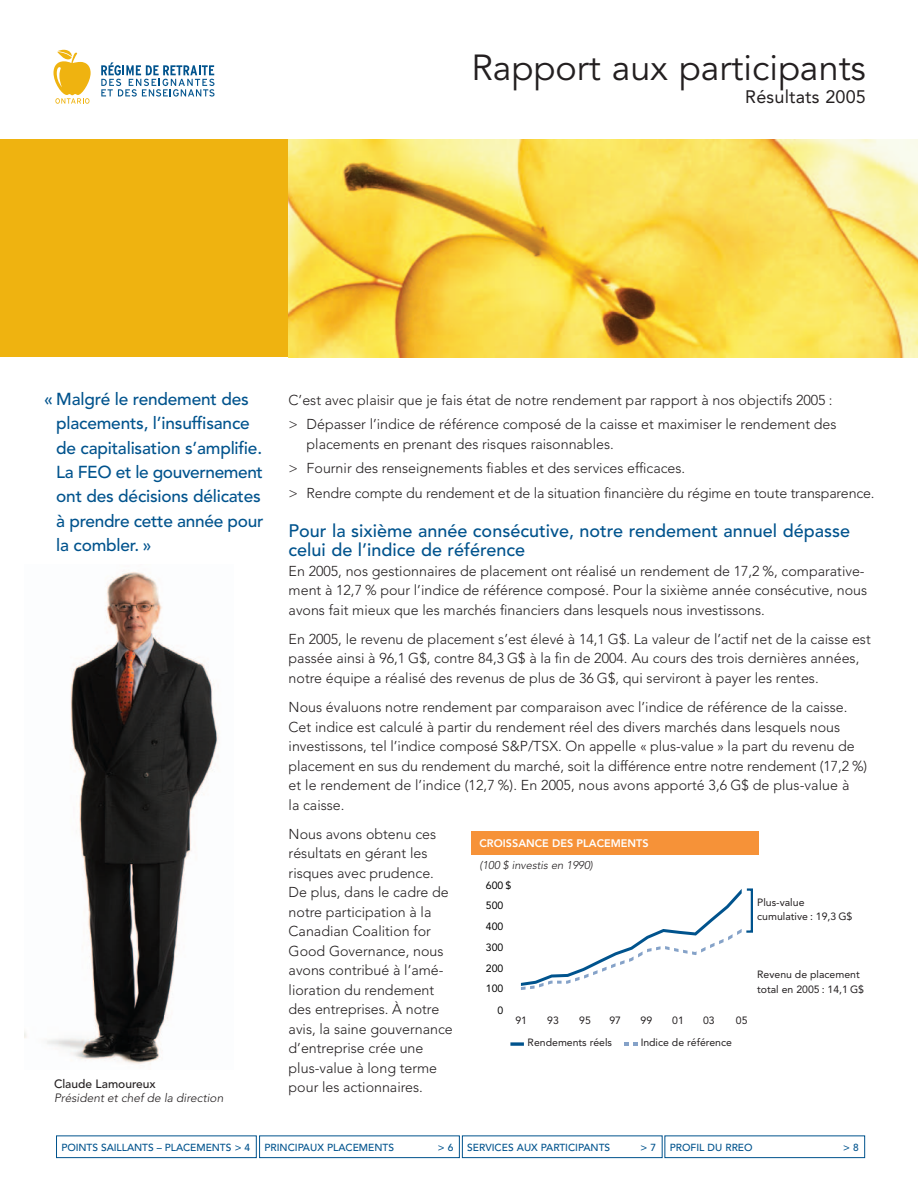
<style>
.page{position:relative;width:918px;height:1188px;background:#fff}
.page>*{position:absolute;margin:0;border:0;box-sizing:border-box;transform-origin:0 0}
.t1{font:36px "Avenir";color:#231f20}
.t2{font:500 18px/19.5px "Avenir";color:#00538d}
.t3{font:18px "Avenir";letter-spacing:.01em;color:#231f20}
.t4{font:500 17.25px/24.3px "Avenir";letter-spacing:-.01em;color:#00538d}
.t5{font:300 14.25px/19.5px "Avenir";color:#231f20}
.t6{font:300 12px "Avenir";color:#231f20}
.t7{font:500 12px "Avenir";color:#231f20}
.t8{font:300 11.25px "Avenir";color:#231f20}
.t9{font:800 10.8px "Avenir";color:#fff}
.t10{font:10.5px/14.7px "Avenir";color:#231f20}
.t11{font:10.5px "Avenir";color:#000}
.t12{font:500 10.2px "Avenir";color:#00538d}
</style>
<div class="page">
<img style="left:25px;top:572px;width:194px;height:492px">
<div style="left:0;top:140px;width:300px;height:217px;background:#efb310"></div>
<img style="left:289px;top:140px;width:629px;height:217px">
<div style="left:664px;top:1136px;width:201px;height:22px;border:1px solid #00538d"></div>
<div style="left:56px;top:1136px;width:201px;height:22px;border:1px solid #00538d"></div>
<div style="left:259px;top:1136px;width:201px;height:22px;border:1px solid #00538d"></div>
<div style="left:462px;top:1136px;width:201px;height:22px;border:1px solid #00538d"></div>
<div style="left:471px;top:831px;width:288px;height:24px;background:#f69238"></div>
<svg style="left:624px;top:1042px;width:13px;height:4px"></svg>
<svg style="left:510px;top:1042px;width:14px;height:4px"></svg>
<svg style="left:521px;top:888px;width:232px;height:102px"></svg>
<svg style="left:54px;top:50px;width:37px;height:54px"></svg>
<svg style="left:101px;top:62px;width:113px;height:35px"></svg>
<h1 class="t1" style="left:472px;top:53px;width:396px">Rapport aux participants</h1>
<p class="t3" style="left:745px;top:89px;width:122px">Résultats 2005</p>
<p class="t4" style="left:56px;top:389px;width:209px;text-indent:-12px">« Malgré le rendement des placements, l’insuffisance de capitalisation s’amplifie.<br>La FEO et le gouvernement ont des décisions délicates à prendre cette année pour la combler. »</p>
<p class="t7" style="left:54px;top:1078px;width:103px">Claude Lamoureux</p>
<p class="t6" style="left:54px;top:1093px;width:173px">Président et chef de la direction</p>
<p class="t5" style="left:289px;top:389px;width:549px;line-height:24.3px">C’est avec plaisir que je fais état de notre rendement par rapport à nos objectifs 2005 : &gt; Dépasser l’indice de référence composé de la caisse et maximiser le rendement des</p>
<p class="t5" style="left:289px;top:433px;width:588px;line-height:24.3px;text-indent:18px">placements en prenant des risques raisonnables.<br>&gt; Fournir des renseignements fiables et des services efficaces.<br>&gt; Rendre compte du rendement et de la situation financière du régime en toute transparence.</p>
<p class="t2" style="left:289px;top:523px;width:563px">Pour la sixième année consécutive, notre rendement annuel dépasse celui de l’indice de référence</p>
<p class="t5" style="left:289px;top:562px;width:580px">En 2005, nos gestionnaires de placement ont réalisé un rendement de 17,2 %, comparative&shy;ment à 12,7 % pour l’indice de référence composé. Pour la sixième année consécutive, nous avons fait mieux que les marchés financiers dans lesquels nous investissons.</p>
<p class="t5" style="left:289px;top:630px;width:584px">En 2005, le revenu de placement s’est élevé à 14,1 G$. La valeur de l’actif net de la caisse est passée ainsi à 96,1 G$, contre 84,3 G$ à la fin de 2004. Au cours des trois dernières années, notre équipe a réalisé des revenus de plus de 36 G$, qui serviront à payer les rentes.</p>
<p class="t5" style="left:289px;top:699px;width:580px">Nous évaluons notre rendement par comparaison avec l’indice de référence de la caisse.<br>Cet indice est calculé à partir du rendement réel des divers marchés dans lesquels nous investissons, tel l’indice composé S&amp;P/TSX. On appelle « plus-value » la part du revenu de placement en sus du rendement du marché, soit la différence entre notre rendement (17,2 %) et le rendement de l’indice (12,7 %). En 2005, nous avons apporté 3,6 G$ de plus-value à<br>la caisse.</p>
<p class="t5" style="left:289px;top:825px;width:166px">Nous avons obtenu ces résultats en gérant les risques avec prudence.<br>De plus, dans le cadre de notre participation à la<br>Canadian Coalition for<br>Good Governance, nous avons contribué à l’amé&shy;lioration du rendement des entreprises. À notre avis, la saine gouvernance d’entreprise crée une plus-value à long terme pour les actionnaires.</p>
<p class="t9" style="left:479px;top:838px;width:171px">CROISSANCE DES PLACEMENTS</p>
<p class="t8" style="left:479px;top:861px;width:116px">(100 $ investis en 1990)</p>
<p class="t11" style="left:486px;top:881px;width:27px">600 $</p>
<p class="t10" style="left:757px;top:895px;width:97px">Plus-value cumulative : 19,3 G$</p>
<p class="t11" style="left:486px;top:901px;width:19px">500</p>
<p class="t11" style="left:486px;top:922px;width:19px">400</p>
<p class="t11" style="left:486px;top:943px;width:19px">300</p>
<p class="t11" style="left:486px;top:964px;width:19px">200</p>
<p class="t10" style="left:757px;top:968px;width:108px">Revenu de placement total en 2005 : 14,1 G$</p>
<p class="t11" style="left:486px;top:984px;width:19px">100</p>
<p class="t11" style="left:498px;top:1006px;width:7px">0</p>
<p class="t10" style="left:515px;top:1014px;width:13px">91</p>
<p class="t10" style="left:547px;top:1014px;width:13px">93</p>
<p class="t10" style="left:579px;top:1014px;width:13px">95</p>
<p class="t10" style="left:609px;top:1014px;width:13px">97</p>
<p class="t10" style="left:641px;top:1014px;width:13px">99</p>
<p class="t10" style="left:672px;top:1014px;width:13px">01</p>
<p class="t10" style="left:703px;top:1014px;width:13px">03</p>
<p class="t10" style="left:736px;top:1014px;width:13px">05</p>
<p class="t10" style="left:528px;top:1036px;width:86px">Rendements réels</p>
<p class="t10" style="left:641px;top:1036px;width:93px">Indice de référence</p>
<p class="t12" style="left:61px;top:1143px;width:190px">POINTS SAILLANTS – PLACEMENTS &gt; 4</p>
<p class="t12" style="left:264px;top:1143px;width:131px">PRINCIPAUX PLACEMENTS</p>
<p class="t12" style="left:438px;top:1143px;width:17px">&gt; 6</p>
<p class="t12" style="left:467px;top:1143px;width:145px">SERVICES AUX PARTICIPANTS</p>
<p class="t12" style="left:641px;top:1143px;width:17px">&gt; 7</p>
<p class="t12" style="left:670px;top:1143px;width:84px">PROFIL DU RREO</p>
<p class="t12" style="left:843px;top:1143px;width:17px">&gt; 8</p>
</div>
